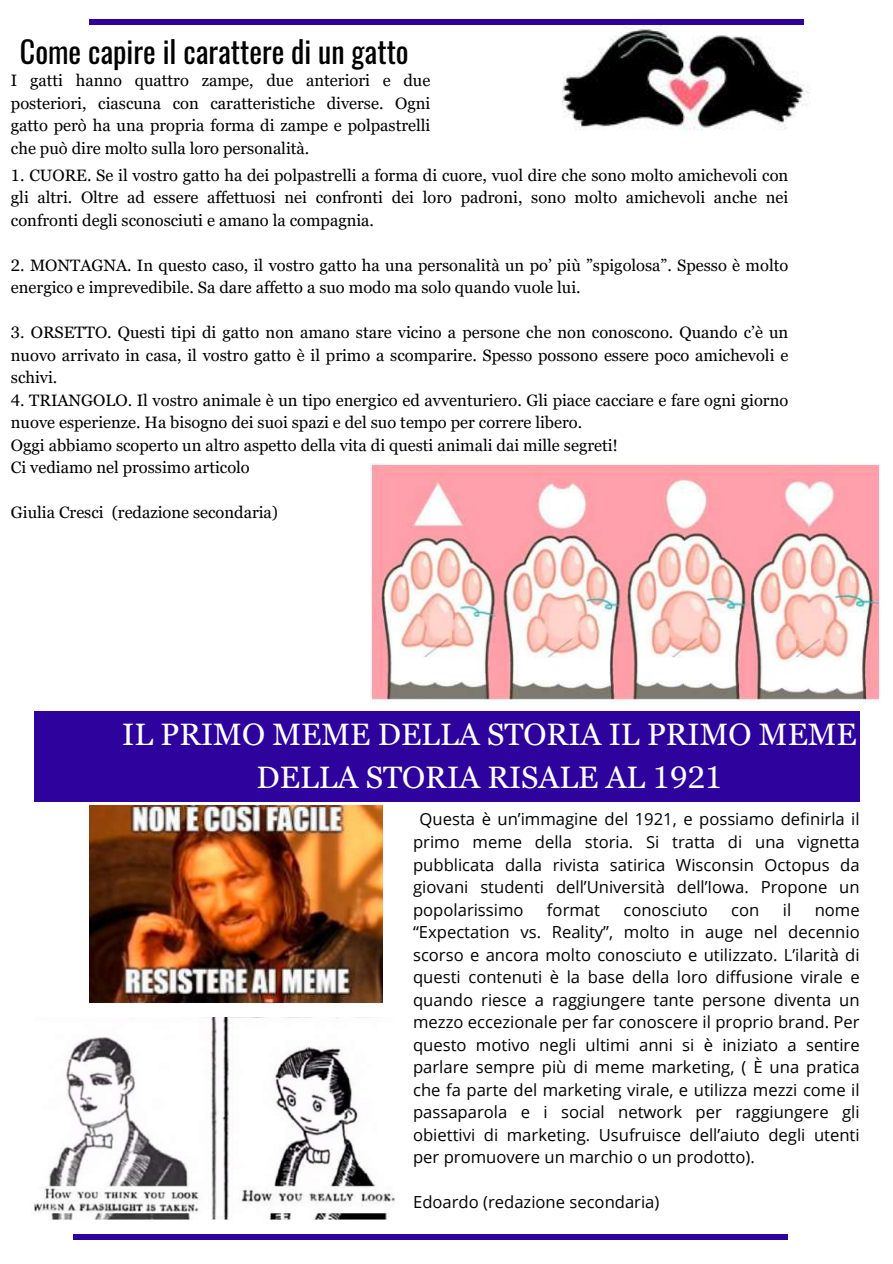
<style>
.page{position:relative;width:893px;height:1264px;background:#fff}
.page>*{position:absolute;margin:0;border:0;box-sizing:border-box;transform-origin:0 0}
.t1{font:30.9px/43.3px "Georgia Pro";color:#fff;text-align:center}
.t2{font:30px "Oswald";color:#000}
.t3{font:16.65px/22.5px "Open Sans";color:#000;text-align:justify}
.t4{font:16.5px/22.5px "Georgia Pro";color:#000;text-align:justify}
</style>
<div class="page">
<img style="left:563px;top:19px;width:247px;height:112px">
<img style="left:370px;top:463px;width:510px;height:239px">
<img style="left:89px;top:805px;width:293px;height:198px">
<div style="left:34px;top:711px;width:825px;height:90px;background:#2e029c"></div>
<div style="left:89px;top:20px;width:714px;height:5px;background:#2e029c"></div>
<img style="left:34px;top:1017px;width:361px;height:202px">
<div style="left:73px;top:1234px;width:714px;height:6px;background:#2e029c"></div>
<h2 class="t2" style="left:20px;top:29px;width:390px">Come capire il carattere di un gatto</h2>
<p class="t4" style="left:11px;top:69px;width:421px">I gatti hanno quattro zampe, due anteriori e due posteriori, ciascuna con caratteristiche diverse. Ogni gatto però ha una propria forma di zampe e polpastrelli che può dire molto sulla loro personalità.</p>
<p class="t4" style="left:11px;top:163px;width:778px">1. CUORE. Se il vostro gatto ha dei polpastrelli a forma di cuore, vuol dire che sono molto amichevoli con gli altri. Oltre ad essere affettuosi nei confronti dei loro padroni, sono molto amichevoli anche nei confronti degli sconosciuti e amano la compagnia.</p>
<p class="t4" style="left:11px;top:253px;width:778px">2. MONTAGNA. In questo caso, il vostro gatto ha una personalità un po’ più ”spigolosa”. Spesso è molto energico e imprevedibile. Sa dare affetto a suo modo ma solo quando vuole lui.</p>
<p class="t4" style="left:11px;top:321px;width:778px">3. ORSETTO. Questi tipi di gatto non amano stare vicino a persone che non conoscono. Quando c’è un nuovo arrivato in casa, il vostro gatto è il primo a scomparire. Spesso possono essere poco amichevoli e schivi.</p>
<p class="t4" style="left:11px;top:388px;width:778px;text-align:left">4. TRIANGOLO. Il vostro animale è un tipo energico ed avventuriero. Gli piace cacciare e fare ogni giorno nuove esperienze. Ha bisogno dei suoi spazi e del suo tempo per correre libero.<br>Oggi abbiamo scoperto un altro aspetto della vita di questi animali dai mille segreti!<br>Ci vediamo nel prossimo articolo</p>
<p class="t4" style="left:11px;top:501px;width:269px">Giulia Cresci (redazione secondaria)</p>
<h1 class="t1" style="left:122px;top:712px;width:736px">IL PRIMO MEME DELLA STORIA IL PRIMO MEME<br>DELLA STORIA RISALE AL 1921</h1>
<p class="t3" style="left:413px;top:807px;width:448px;text-indent:7px">Questa è un’immagine del 1921, e possiamo definirla il primo meme della storia. Si tratta di una vignetta pubblicata dalla rivista satirica Wisconsin Octopus da giovani studenti dell’Università dell’Iowa. Propone un popolarissimo</p>
<p class="t3" style="left:547px;top:897px;width:55px">format</p>
<p class="t3" style="left:623px;top:897px;width:86px">conosciuto</p>
<p class="t3" style="left:731px;top:897px;width:30px">con</p>
<p class="t3" style="left:782px;top:897px;width:10px">il</p>
<p class="t3" style="left:413px;top:897px;width:448px;text-indent:401px">nome “Expectation vs. Reality”, molto in auge nel decennio scorso e ancora molto conosciuto e utilizzato. L’ilarità di questi contenuti è la base della loro diffusione virale e quando riesce a raggiungere tante persone diventa un mezzo eccezionale per far conoscere il proprio brand. Per questo motivo negli ultimi anni si è iniziato a sentire parlare sempre più di meme marketing, ( È una pratica che fa parte del marketing virale, e utilizza mezzi come il passaparola e i social network per raggiungere gli obiettivi di marketing. Usufruisce dell’aiuto degli utenti per promuovere un marchio o un prodotto).</p>
<p class="t3" style="left:413px;top:1190px;width:248px">Edoardo (redazione secondaria)</p>
</div>
